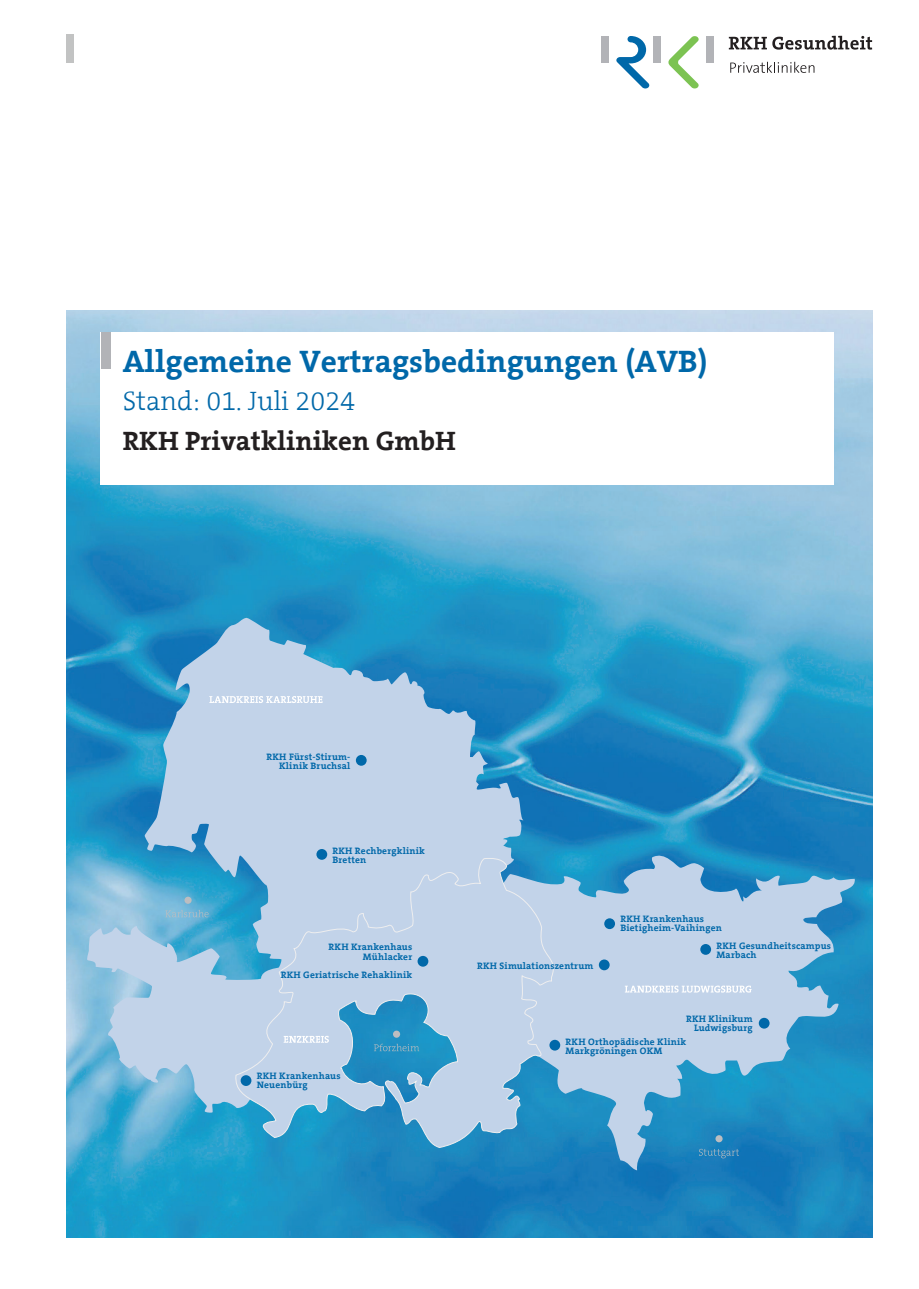
<style>
.page{position:relative;width:919px;height:1289px;background:#fff}
.page>*{position:absolute;margin:0;border:0;box-sizing:border-box;transform-origin:0 0}
.t1{font:700 31.5px "The Serif B7";color:#0068a9}
.t2{font:700 27px "The Serif B7";color:#231f20}
.t3{font:300 27px "The Serif B3";color:#0068a9}
.t4{font:700 9.45px/9.1px "The Serif B7";letter-spacing:.02em;color:#0068a9}
</style>
<div class="page">
<div style="left:67px;top:34px;width:7px;height:28px;background:#c2c3c3"></div>
<div style="left:706px;top:36px;width:7px;height:26px;background:#b2b3b7"></div>
<div style="left:601px;top:36px;width:8px;height:26px;background:#b2b3b7"></div>
<div style="left:653px;top:36px;width:8px;height:26px;background:#b2b3b7"></div>
<svg style="left:616px;top:36px;width:33px;height:53px"></svg>
<svg style="left:668px;top:36px;width:30px;height:53px"></svg>
<svg style="left:728px;top:37px;width:38px;height:12px"></svg>
<svg style="left:772px;top:36px;width:100px;height:14px"></svg>
<svg style="left:730px;top:62px;width:84px;height:11px"></svg>
<img style="left:66px;top:310px;width:806px;height:927px">
<div style="left:101px;top:333px;width:732px;height:152px;background:#fff"></div>
<div style="left:101px;top:332px;width:9px;height:36px;background:#b2b3b7"></div>
<svg style="left:87px;top:618px;width:438px;height:494px;background:#80b7d9"></svg>
<svg style="left:501px;top:850px;width:354px;height:320px;background:#76b1d6"></svg>
<svg style="left:234px;top:857px;width:321px;height:291px;background:#98c1df"></svg>
<div style="left:715px;top:1135px;width:7px;height:7px;background:#bcbdc0;border-radius:50%"></div>
<svg style="left:209px;top:696px;width:113px;height:7px"></svg>
<svg style="left:624px;top:985px;width:127px;height:7px"></svg>
<svg style="left:283px;top:1035px;width:46px;height:7px"></svg>
<div style="left:393px;top:1030px;width:7px;height:7px;background:#bcbdc0;border-radius:50%"></div>
<svg style="left:374px;top:1043px;width:45px;height:8px"></svg>
<div style="left:184px;top:896px;width:8px;height:7px;background:#bcbdc0;border-radius:50%"></div>
<svg style="left:165px;top:909px;width:43px;height:8px"></svg>
<svg style="left:699px;top:1148px;width:40px;height:10px"></svg>
<div style="left:604px;top:918px;width:11px;height:11px;background:#0068a9;border-radius:50%"></div>
<div style="left:700px;top:944px;width:11px;height:10px;background:#0068a9;border-radius:50%"></div>
<div style="left:316px;top:849px;width:11px;height:10px;background:#0068a9;border-radius:50%"></div>
<div style="left:417px;top:955px;width:11px;height:11px;background:#0068a9;border-radius:50%"></div>
<div style="left:598px;top:959px;width:11px;height:11px;background:#0068a9;border-radius:50%"></div>
<div style="left:240px;top:1075px;width:11px;height:10px;background:#0068a9;border-radius:50%"></div>
<div style="left:549px;top:1039px;width:11px;height:11px;background:#0068a9;border-radius:50%"></div>
<div style="left:758px;top:1017px;width:11px;height:11px;background:#0068a9;border-radius:50%"></div>
<div style="left:356px;top:755px;width:10px;height:10px;background:#0068a9;border-radius:50%"></div>
<h1 class="t1" style="left:123px;top:345px;width:586px">Allgemeine Vertragsbedingungen (AVB)</h1>
<h2 class="t3" style="left:123px;top:387px;width:234px">Stand: 01. Juli 2024</h2>
<h2 class="t2" style="left:123px;top:426px;width:335px">RKH Privatkliniken GmbH</h2>
<p class="t4" style="left:266px;top:752px;width:85px;text-align:right">RKH Fürst-Stirum-<br>Klinik Bruchsal</p>
<p class="t4" style="left:332px;top:846px;width:94px">RKH Rechbergklinik<br>Bretten</p>
<p class="t4" style="left:328px;top:942px;width:85px;text-align:right">RKH Krankenhaus<br>Mühlacker</p>
<p class="t4" style="left:281px;top:970px;width:133px">RKH Geriatrische Rehaklinik</p>
<p class="t4" style="left:257px;top:1071px;width:85px">RKH Krankenhaus<br>Neuenbürg</p>
<p class="t4" style="left:620px;top:914px;width:103px">RKH Krankenhaus<br>Bietigheim-Vaihingen</p>
<p class="t4" style="left:477px;top:961px;width:118px">RKH Simulationszentrum</p>
<p class="t4" style="left:716px;top:941px;width:116px">RKH Gesundheitscampus<br>Marbach</p>
<p class="t4" style="left:686px;top:1014px;width:68px;text-align:right">RKH Klinikum<br>Ludwigsburg</p>
<p class="t4" style="left:565px;top:1037px;width:122px">RKH Orthopädische Klinik<br>Markgröningen OKM</p>
</div>
